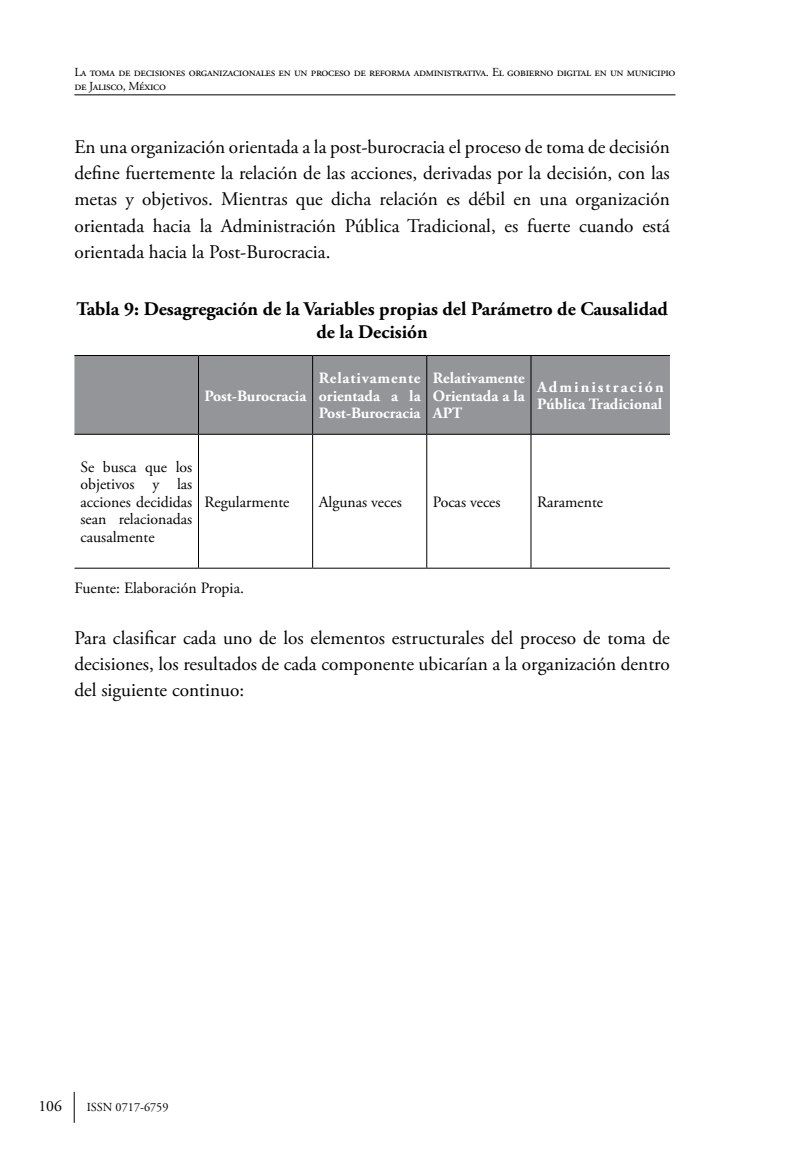
<style>
.page{position:relative;width:794px;height:1166px;background:#fff}
.page>*{position:absolute;margin:0;border:0;box-sizing:border-box;transform-origin:0 0}
.t1{font:19.25px/26.2px "Adobe Garamond Pro";letter-spacing:-.01em;color:#000;text-align:justify}
.t2{font:700 19.25px/22.8px "Adobe Garamond Pro";color:#000;text-align:center}
.t3{font:15.75px/17.5px "Adobe Garamond Pro";letter-spacing:-.005em;color:#000;text-align:justify}
.t4{font:700 15.75px/17.5px "Adobe Garamond Pro";color:#fff;text-align:justify}
.t5{font:12.25px/14px "Adobe Garamond Pro";letter-spacing:-.025em;color:#000}
.t6{font:12.25px "Adobe Garamond Pro";color:#000}
</style>
<div class="page">
<hr style="left:74px;top:95px;width:601px;height:1px;background:#000">
<hr style="left:74px;top:1092px;width:1px;height:31px;background:#000">
<div style="left:74px;top:356px;width:596px;height:78px;background:#939598"></div>
<hr style="left:74px;top:355px;width:124px;height:1px;background:#000">
<hr style="left:198px;top:355px;width:115px;height:1px;background:#000">
<hr style="left:198px;top:356px;width:1px;height:78px;background:#000">
<hr style="left:313px;top:355px;width:114px;height:1px;background:#000">
<hr style="left:312px;top:356px;width:1px;height:78px;background:#000">
<hr style="left:427px;top:355px;width:104px;height:1px;background:#000">
<hr style="left:426px;top:356px;width:1px;height:78px;background:#000">
<hr style="left:531px;top:355px;width:139px;height:1px;background:#000">
<hr style="left:530px;top:356px;width:1px;height:78px;background:#000">
<hr style="left:74px;top:434px;width:124px;height:1px;background:#000">
<hr style="left:198px;top:434px;width:115px;height:1px;background:#000">
<hr style="left:198px;top:435px;width:1px;height:133px;background:#000">
<hr style="left:313px;top:434px;width:114px;height:1px;background:#000">
<hr style="left:312px;top:435px;width:1px;height:133px;background:#000">
<hr style="left:427px;top:434px;width:104px;height:1px;background:#000">
<hr style="left:426px;top:435px;width:1px;height:133px;background:#000">
<hr style="left:531px;top:434px;width:139px;height:1px;background:#000">
<hr style="left:530px;top:435px;width:1px;height:133px;background:#000">
<hr style="left:74px;top:568px;width:124px;height:1px;background:#000">
<hr style="left:198px;top:568px;width:115px;height:1px;background:#000">
<hr style="left:313px;top:568px;width:114px;height:1px;background:#000">
<hr style="left:427px;top:568px;width:104px;height:1px;background:#000">
<hr style="left:531px;top:568px;width:139px;height:1px;background:#000">
<p class="t5" style="left:74px;top:65px;width:602px">La toma de decisiones organizacionales en un proceso de reforma administrativa. El gobierno digital en un municipio de Jalisco, México</p>
<p class="t1" style="left:74px;top:134px;width:597px">En una organización orientada a la post-burocracia el proceso de toma de decisión define fuertemente la relación de las acciones, derivadas por la decisión, con las metas y objetivos. Mientras que dicha relación es débil en una organización orientada hacia la Administración Pública Tradicional, es fuerte cuando está orientada hacia la Post-Burocracia.</p>
<p class="t2" style="left:76px;top:298px;width:593px">Tabla 9: Desagregación de la Variables propias del Parámetro de Causalidad de la Decisión</p>
<p class="t4" style="left:205px;top:387px;width:103px">Post-Burocracia</p>
<p class="t4" style="left:319px;top:370px;width:103px">Relativamente orientada a la Post-Burocracia</p>
<p class="t4" style="left:433px;top:370px;width:93px">Relativamente Orientada a la APT</p>
<p class="t4" style="left:537px;top:378px;width:128px">Administración<br>Pública Tradicional</p>
<p class="t3" style="left:81px;top:459px;width:113px">Se busca que los objetivos y las acciones decididas sean relacionadas causalmente</p>
<p class="t3" style="left:205px;top:494px;width:86px">Regularmente</p>
<p class="t3" style="left:319px;top:494px;width:85px">Algunas veces</p>
<p class="t3" style="left:433px;top:494px;width:69px">Pocas veces</p>
<p class="t3" style="left:537px;top:494px;width:68px">Raramente</p>
<p class="t3" style="left:74px;top:579px;width:171px">Fuente: Elaboración Propia.</p>
<p class="t1" style="left:74px;top:625px;width:597px">Para clasificar cada uno de los elementos estructurales del proceso de toma de decisiones, los resultados de cada componente ubicarían a la organización dentro del siguiente continuo:</p>
<p class="t3" style="left:38px;top:1098px;width:25px">106</p>
<p class="t6" style="left:87px;top:1100px;width:83px">ISSN 0717-6759</p>
</div>
